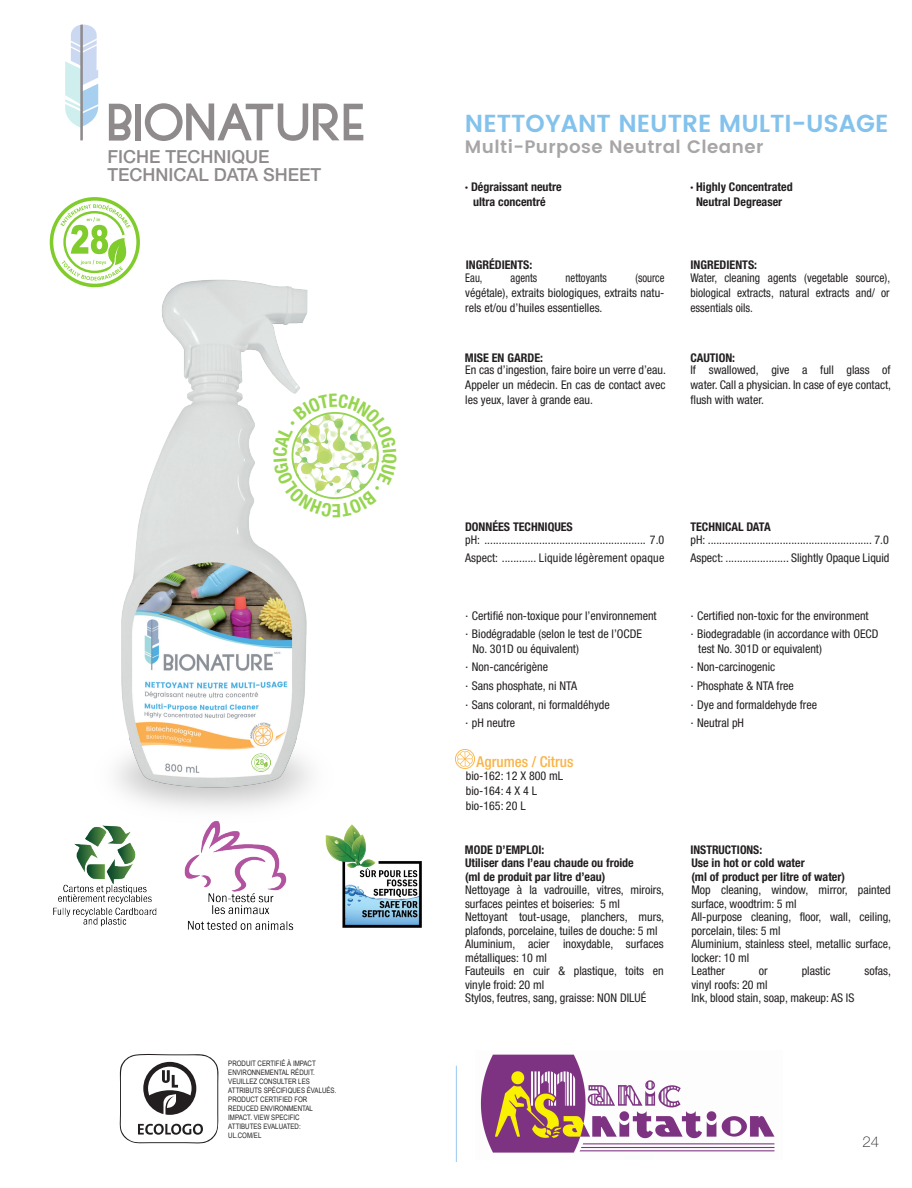
<style>
.page{position:relative;width:912px;height:1188px;background:#fff}
.page>*{position:absolute;margin:0;border:0;box-sizing:border-box;transform-origin:0 0}
.t1{font:600 24.6px "Poppins";color:#83c2ec}
.t2{font:500 18px/18px "Helvetica Neue LT Std";color:#8f8b8d}
.t3{font:600 18px "Poppins";letter-spacing:.025em;color:#a7a5a6}
.t4{font:500 condensed 15px "Helvetica Neue LT Std";color:#fab446}
.t5{font:100 15px "Helvetica Neue LT Std";color:#231f20}
.t6{font:condensed 12px/13.5px "Helvetica Neue LT Std";color:#231f20}
.t7{font:700 condensed 12px/15px "Helvetica Neue LT Std";color:#231f20}
.t8{font:condensed 12px/18px "Helvetica Neue LT Std";letter-spacing:.02em;color:#231f20}
.t9{font:condensed 12px/15px "Helvetica Neue LT Std";color:#231f20;text-align:justify;scale:.89 1}
.t10{font:condensed 12px/15px "Helvetica Neue LT Std";color:#231f20;text-align:justify;scale:.96 1}
.t11{font:7.5px/9px "Arial Narrow";color:#231f20}
.s1{font-stretch:normal}
</style>
<div class="page">
<svg style="left:65px;top:24px;width:33px;height:103px"></svg>
<hr style="left:80px;top:25px;width:3px;height:115px;background:#8f8b8d">
<svg style="left:109px;top:104px;width:22px;height:37px"></svg>
<div style="left:135px;top:104px;width:6px;height:37px;background:#8f8b8d"></div>
<svg style="left:145px;top:103px;width:218px;height:38px"></svg>
<hr style="left:455px;top:1066px;width:2px;height:96px;background:#a6cff0">
<svg style="left:50px;top:197px;width:90px;height:45px"></svg>
<img style="left:50px;top:242px;width:261px;height:567px">
<svg style="left:455px;top:749px;width:20px;height:20px"></svg>
<img style="left:53px;top:825px;width:104px;height:102px">
<img style="left:184px;top:821px;width:110px;height:110px">
<img style="left:325px;top:824px;width:97px;height:104px">
<svg style="left:119px;top:1053px;width:100px;height:91px"></svg>
<svg style="left:250px;top:751px;width:22px;height:20px"></svg>
<img style="left:252px;top:753px;width:18px;height:18px">
<img style="left:480px;top:1054px;width:295px;height:99px">
<svg style="left:273px;top:394px;width:106px;height:123px"></svg>
<h2 class="t2" style="left:107px;top:147px;width:215px">FICHE TECHNIQUE<br>TECHNICAL DATA SHEET</h2>
<p class="t11" style="left:228px;top:1059px;width:110px">PRODUIT CERTIFIÉ À IMPACT<br>ENVIRONNEMENTAL RÉDUIT.<br>VEUILLEZ CONSULTER LES<br>ATTRIBUTS SPÉCIFIQUES ÉVALUÉS.<br>PRODUCT CERTIFIED FOR<br>REDUCED ENVIRONMENTAL<br>IMPACT. VIEW SPECIFIC<br>ATTIBUTES EVALUATED:<br>UL.COM/EL</p>
<h1 class="t1" style="left:465px;top:105px;width:425px">NETTOYANT NEUTRE MULTI-USAGE</h1>
<h2 class="t3" style="left:465px;top:134px;width:300px">Multi-Purpose Neutral Cleaner</h2>
<p class="t7" style="left:473px;top:179px;width:90px;text-indent:-8px">∙ Dégraissant neutre ultra concentré</p>
<p class="t7" style="left:690px;top:179px;width:104px;text-align:center">∙ Highly Concentrated<br>Neutral Degreaser</p>
<p class="t7" style="left:465px;top:257px;width:68px">INGRÉDIENTS:</p>
<p class="t7" style="left:690px;top:257px;width:68px">INGREDIENTS:</p>
<p class="t9" style="left:465px;top:270px;width:225px;text-indent:170px">(source végétale), extraits biologiques, extraits natu&shy;rels et/ou d’huiles essentielles.</p>
<p class="t9" style="left:465px;top:270px;width:21px">Eau,</p>
<p class="t9" style="left:510px;top:270px;width:31px">agents</p>
<p class="t9" style="left:565px;top:270px;width:48px">nettoyants</p>
<p class="t10" style="left:690px;top:270px;width:209px">Water, cleaning agents (vegetable source), biological extracts, natural extracts and/ or essentials oils.</p>
<p class="t7" style="left:465px;top:350px;width:79px">MISE EN GARDE:</p>
<p class="t7" style="left:690px;top:350px;width:46px">CAUTION:</p>
<p class="t6" style="left:465px;top:362px;width:202px;line-height:15px;text-align:justify">En cas d’ingestion, faire boire un verre d’eau.<br>Appeler un médecin. En cas de contact avec les yeux, laver à grande eau.</p>
<p class="t6" style="left:690px;top:362px;width:202px;line-height:15px;text-align:justify">If swallowed, give a full glass of water. Call a physician. In case of eye contact, flush with water.</p>
<p class="t7" style="left:465px;top:519px;width:109px">DONNÉES TECHNIQUES</p>
<p class="t7" style="left:690px;top:519px;width:82px">TECHNICAL DATA</p>
<p class="t8" style="left:465px;top:531px;width:200px">pH: ........................................................ 7.0<br>Aspect: ............ Liquide légèrement opaque</p>
<p class="t6" style="left:465px;top:606px;width:193px;line-height:18.6px"><span class="s1">∙</span> Certifié non-toxique pour l’environnement <span class="s1">∙</span> Biodégradable (selon le test de l’OCDE</p>
<p class="t6" style="left:465px;top:639px;width:146px;line-height:18.6px;text-indent:7px">No. 301D ou équivalent)<br><span class="s1">∙</span> Non-cancérigène<br><span class="s1">∙</span> Sans phosphate, ni NTA<br><span class="s1">∙</span> Sans colorant, ni formaldéhyde <span class="s1">∙</span> pH neutre</p>
<p class="t4" style="left:476px;top:752px;width:98px">Agrumes / Citrus</p>
<p class="t6" style="left:465px;top:768px;width:99px;line-height:15px">bio-162: 12 X 800 mL bio-164: 4 X 4 L bio-165: 20 L</p>
<p class="t6" style="left:690px;top:531px;width:200px;line-height:18px">pH: ......................................................... 7.0<br>Aspect: ...................... Slightly Opaque Liquid</p>
<p class="t6" style="left:690px;top:606px;width:189px;line-height:18.6px"><span class="s1">∙</span> Certified non-toxic for the environment<br><span class="s1">∙</span> Biodegradable (in accordance with OECD</p>
<p class="t6" style="left:690px;top:639px;width:133px;line-height:18.6px;text-indent:8px">test No. 301D or equivalent) <span class="s1">∙</span> Non-carcinogenic<br><span class="s1">∙</span> Phosphate &amp; NTA free<br><span class="s1">∙</span> Dye and formaldehyde free <span class="s1">∙</span> Neutral pH</p>
<p class="t7" style="left:465px;top:842px;width:81px">MODE D’EMPLOI:</p>
<p class="t7" style="left:690px;top:842px;width:73px">INSTRUCTIONS:</p>
<p class="t7" style="left:465px;top:856px;width:170px;line-height:13.5px">Utiliser dans l’eau chaude ou froide (ml de produit par litre d’eau)</p>
<p class="t6" style="left:465px;top:883px;width:201px">Nettoyage à la vadrouille, vitres, miroirs, surfaces peintes et boiseries: 5 ml Nettoyant tout-usage, planchers, murs, plafonds, porcelaine, tuiles de douche: 5 ml Aluminium, acier inoxydable, surfaces métalliques: 10 ml<br>Fauteuils en cuir &amp; plastique, toits en vinyle froid: 20 ml<br>Stylos, feutres, sang, graisse: NON DILUÉ</p>
<p class="t7" style="left:691px;top:856px;width:155px;line-height:13.5px">Use in hot or cold water<br>(ml of product per litre of water)</p>
<p class="t6" style="left:691px;top:883px;width:201px">Mop cleaning, window, mirror, painted surface, woodtrim: 5 ml<br>All-purpose cleaning, floor, wall, ceiling, porcelain, tiles: 5 ml<br>Aluminium, stainless steel, metallic surface, locker: 10 ml<br>Leather</p>
<p class="t6" style="left:758px;top:964px;width:10px">or</p>
<p class="t6" style="left:801px;top:964px;width:30px">plastic</p>
<p class="t6" style="left:864px;top:964px;width:28px">sofas,</p>
<p class="t6" style="left:691px;top:978px;width:164px">vinyl roofs: 20 ml<br>Ink, blood stain, soap, makeup: AS IS</p>
<p class="t5" style="left:862px;top:1133px;width:18px">24</p>
</div>
